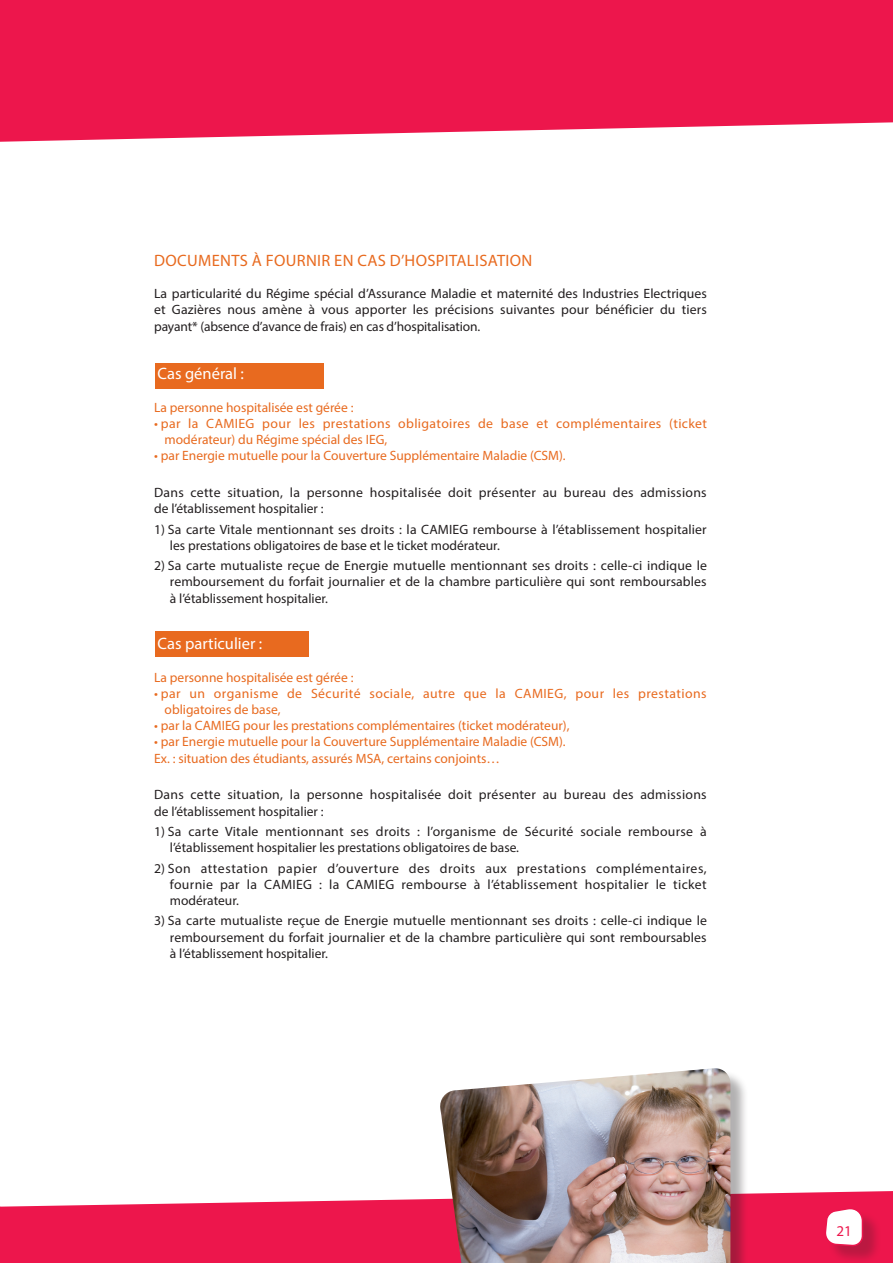
<style>
.page{position:relative;width:893px;height:1263px;background:#fff}
.page>*{position:absolute;margin:0;border:0;box-sizing:border-box;transform-origin:0 0}
.t1{font:16.5px "Myriad Pro";letter-spacing:.02em;color:#e86a1f}
.t2{font:16.5px "Myriad Pro";color:#fff}
.t3{font:15px "Myriad Pro";color:#ed164c}
.t4{font:13.5px/16.2px "Myriad Pro";letter-spacing:.01em;color:#231f20;text-align:justify}
.t5{font:13.5px "Myriad Pro";color:#e86a1f}
.t6{font:13.5px/16.2px "Myriad Pro";letter-spacing:.025em;color:#e86a1f}
.t7{font:13.5px/16.2px "Myriad Pro";letter-spacing:.03em;color:#e86a1f}
</style>
<div class="page">
<svg style="left:0;top:0;width:893px;height:142px;background:#ee2658"></svg>
<div style="left:156px;top:631px;width:153px;height:26px;background:#e86a1f"></div>
<div style="left:156px;top:364px;width:168px;height:25px;background:#e86a1f"></div>
<svg style="left:0;top:1191px;width:893px;height:72px;background:#ef3664"></svg>
<div style="left:827px;top:1210px;width:55px;height:53px;background:#231f20;opacity:.25"></div>
<svg style="left:823px;top:1207px;width:41px;height:40px"></svg>
<div style="left:443px;top:1071px;width:306px;height:192px;background:#231f20;opacity:.35"></div>
<img style="left:439px;top:1068px;width:291px;height:195px">
<p class="t1" style="left:154px;top:250px;width:380px">DOCUMENTS À FOURNIR EN CAS D’HOSPITALISATION</p>
<p class="t4" style="left:154px;top:285px;width:554px">La particularité du Régime spécial d’Assurance Maladie et maternité des Industries Electriques et Gazières nous amène à vous apporter les précisions suivantes pour bénéficier du tiers payant* (absence d’avance de frais) en cas d’hospitalisation.</p>
<p class="t2" style="left:158px;top:364px;width:88px">Cas général :</p>
<p class="t5" style="left:154px;top:399px;width:201px">La personne hospitalisée est gérée :</p>
<p class="t6" style="left:165px;top:415px;width:544px;text-indent:-11px">• par la CAMIEG pour les prestations obligatoires de base et complémentaires (ticket modérateur) du Régime spécial des IEG,</p>
<p class="t5" style="left:154px;top:447px;width:413px">• par Energie mutuelle pour la Couverture Supplémentaire Maladie (CSM).</p>
<p class="t4" style="left:154px;top:484px;width:554px">Dans cette situation, la personne hospitalisée doit présenter au bureau des admissions de l’établissement hospitalier :</p>
<p class="t4" style="left:170px;top:521px;width:538px;text-indent:-16px">1) Sa carte Vitale mentionnant ses droits : la CAMIEG rembourse à l’établissement hospitalier les prestations obligatoires de base et le ticket modérateur.</p>
<p class="t4" style="left:170px;top:557px;width:539px;text-indent:-16px">2) Sa carte mutualiste reçue de Energie mutuelle mentionnant ses droits : celle-ci indique le remboursement du forfait journalier et de la chambre particulière qui sont remboursables à l’établissement hospitalier.</p>
<p class="t2" style="left:158px;top:633px;width:106px">Cas particulier :</p>
<p class="t5" style="left:154px;top:669px;width:201px">La personne hospitalisée est gérée :</p>
<p class="t7" style="left:165px;top:685px;width:543px;text-indent:-11px">• par un organisme de Sécurité sociale, autre que la CAMIEG, pour les prestations obligatoires de base,</p>
<p class="t5" style="left:154px;top:717px;width:417px">• par la CAMIEG pour les prestations complémentaires (ticket modérateur),</p>
<p class="t5" style="left:154px;top:733px;width:413px">• par Energie mutuelle pour la Couverture Supplémentaire Maladie (CSM).</p>
<p class="t5" style="left:154px;top:750px;width:347px">Ex. : situation des étudiants, assurés MSA, certains conjoints…</p>
<p class="t4" style="left:154px;top:786px;width:554px">Dans cette situation, la personne hospitalisée doit présenter au bureau des admissions de l’établissement hospitalier :</p>
<p class="t4" style="left:170px;top:823px;width:538px;text-indent:-16px">1) Sa carte Vitale mentionnant ses droits : l’organisme de Sécurité sociale rembourse à l’établissement hospitalier les prestations obligatoires de base.</p>
<p class="t4" style="left:170px;top:860px;width:538px;text-indent:-16px">2) Son attestation papier d’ouverture des droits aux prestations complémentaires, fournie par la CAMIEG : la CAMIEG rembourse à l’établissement hospitalier le ticket modérateur.</p>
<p class="t4" style="left:170px;top:913px;width:539px;text-indent:-16px">3) Sa carte mutualiste reçue de Energie mutuelle mentionnant ses droits : celle-ci indique le remboursement du forfait journalier et de la chambre particulière qui sont remboursables à l’établissement hospitalier.</p>
<p class="t3" style="left:836px;top:1222px;width:17px">21</p>
</div>
